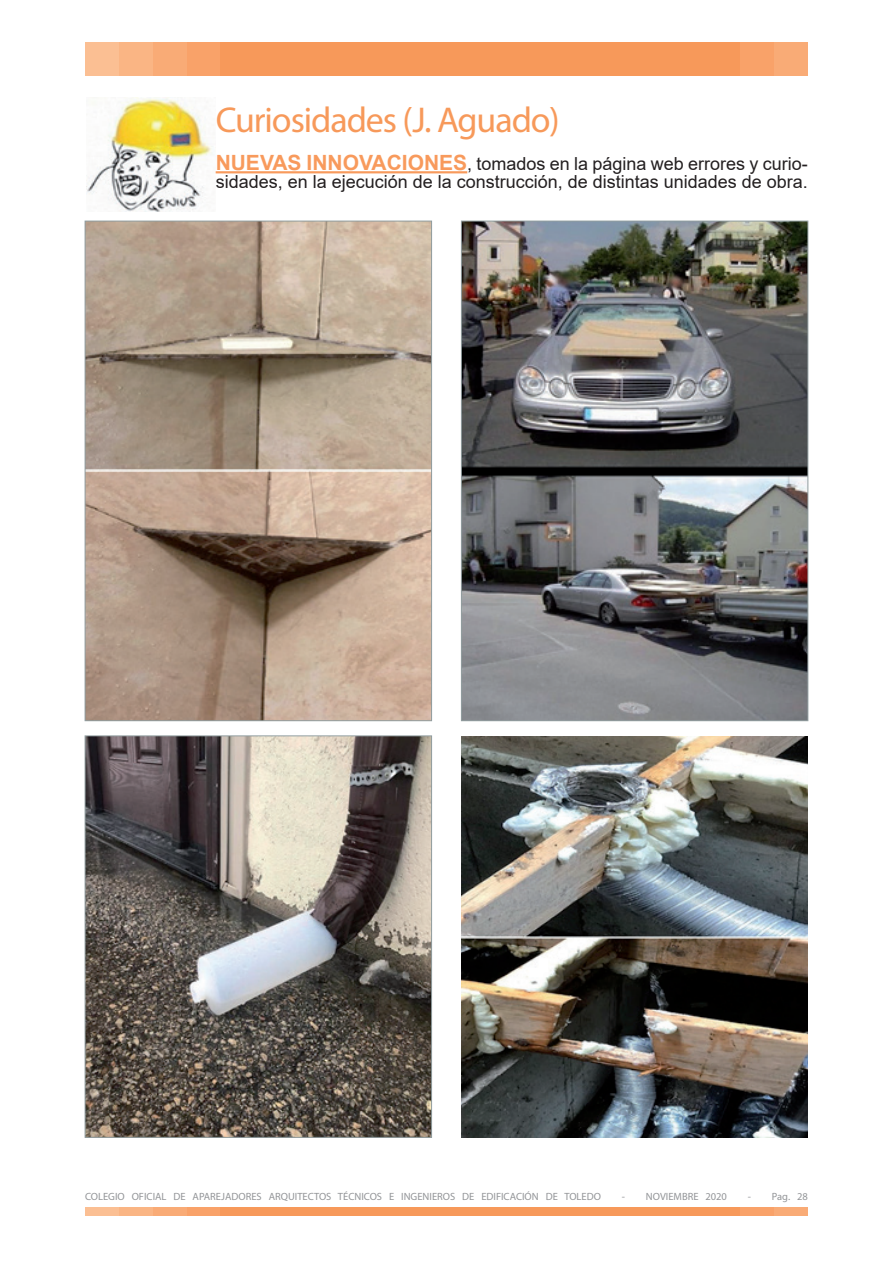
<style>
.page{position:relative;width:893px;height:1263px;background:#fff}
.page>*{position:absolute;margin:0;border:0;box-sizing:border-box;transform-origin:0 0}
.t1{font:36px "Myriad Pro";letter-spacing:-.03em;color:#f7995a}
.t2{font:18px/18px "Arial";color:#231f20}
.t3{font:10.5px "Myriad Pro";color:#939598}
.s1{font-weight:700;font-size:21px;color:#f89a5c}
</style>
<div class="page">
<div style="left:85px;top:1208px;width:34px;height:8px;background:#fbbf93"></div>
<div style="left:119px;top:1208px;width:34px;height:8px;background:#fab584"></div>
<div style="left:153px;top:1208px;width:34px;height:8px;background:#f9ab76"></div>
<div style="left:187px;top:1208px;width:34px;height:8px;background:#f9a269"></div>
<div style="left:774px;top:1208px;width:34px;height:8px;background:#f9ab76"></div>
<div style="left:740px;top:1208px;width:34px;height:8px;background:#f9a269"></div>
<div style="left:221px;top:1208px;width:519px;height:8px;background:#f7995a"></div>
<img style="left:86px;top:98px;width:130px;height:114px">
<div style="left:85px;top:43px;width:34px;height:33px;background:#fbbf93"></div>
<div style="left:119px;top:43px;width:34px;height:33px;background:#fab584"></div>
<div style="left:153px;top:43px;width:34px;height:33px;background:#f9ab76"></div>
<div style="left:187px;top:43px;width:34px;height:33px;background:#f9a269"></div>
<div style="left:774px;top:43px;width:34px;height:33px;background:#f9ab76"></div>
<div style="left:740px;top:43px;width:34px;height:33px;background:#f9a269"></div>
<div style="left:221px;top:43px;width:519px;height:33px;background:#f7995a"></div>
<hr style="left:216px;top:171px;width:251px;height:2px;background:#f89a5c">
<img style="left:87px;top:223px;width:343px;height:496px">
<img style="left:87px;top:738px;width:343px;height:397px">
<div style="left:85px;top:736px;width:347px;height:401px;border:1px solid #919d9f"></div>
<img style="left:463px;top:223px;width:343px;height:496px">
<img style="left:462px;top:737px;width:346px;height:400px">
<h1 class="t1" style="left:216px;top:98px;width:346px">Curiosidades (J. Aguado)</h1>
<p class="t2" style="left:216px;top:155px;width:594px"><span class="s1">NUEVAS INNOVACIONES</span>, tomados en la página web errores y curio&shy;sidades, en la ejecución de la construcción, de distintas unidades de obra.</p>
<p class="t3" style="left:85px;top:1190px;width:517px">COLEGIO OFICIAL DE APAREJADORES ARQUITECTOS TÉCNICOS E INGENIEROS DE EDIFICACIÓN DE TOLEDO</p>
<p class="t3" style="left:622px;top:1190px;width:107px">- NOVIEMBRE 2020</p>
<p class="t3" style="left:748px;top:1190px;width:62px">- Pag. 28</p>
</div>
